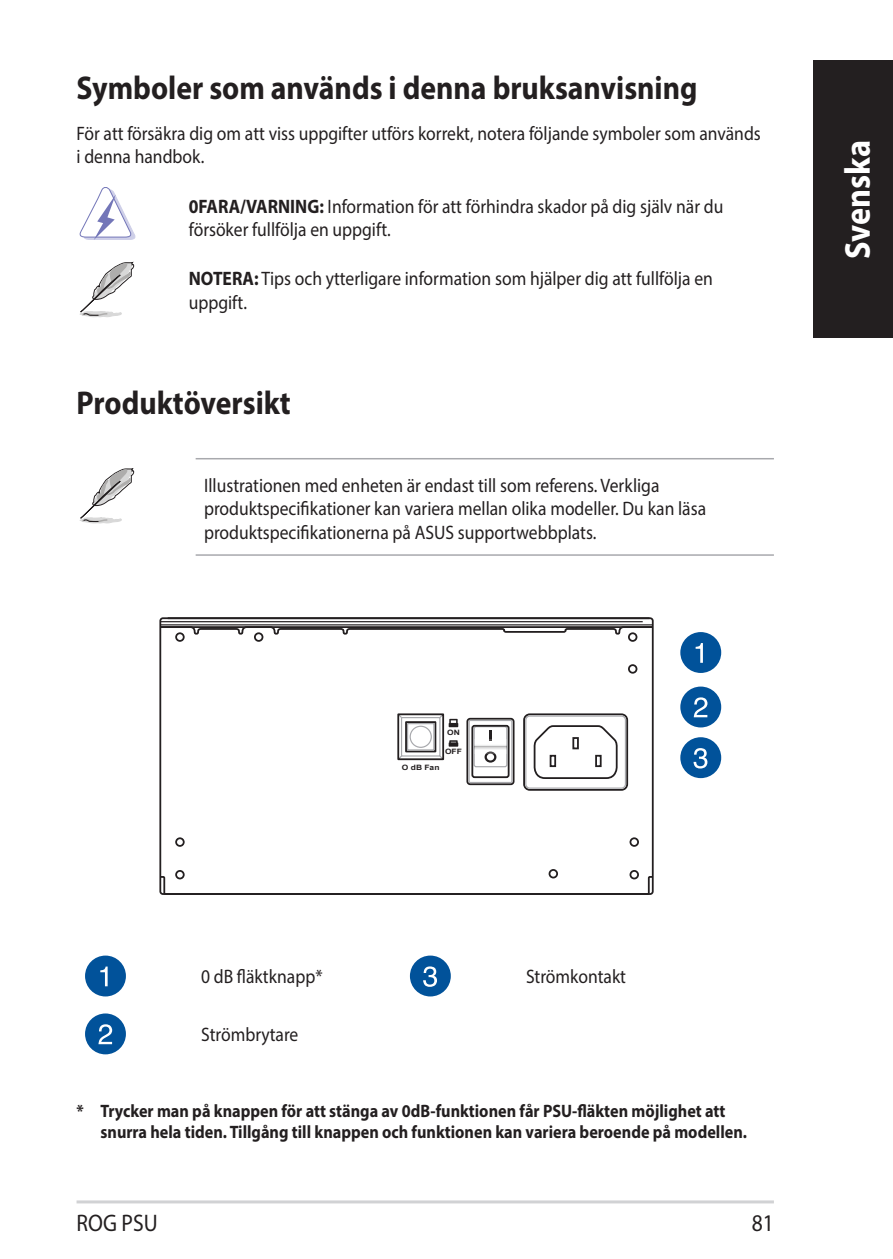
<style>
.page{position:relative;width:893px;height:1259px;background:#fff}
.page>*{position:absolute;margin:0;border:0;box-sizing:border-box;transform-origin:0 0}
.t1{font:700 36px "Myriad Pro";color:#fff;scale:.9 1}
.t2{font:700 33px "Myriad Pro";color:#231f20;scale:.9 1}
.t3{font:24px "Myriad Pro";color:#231f20;scale:.9 1}
.t4{font:19.5px/23.4px "Myriad Pro";color:#231f20;scale:.9 1}
.t5{font:700 18px/21.6px "Myriad Pro";color:#231f20;scale:.9 1}
.t6{font:700 7.5px "Arial";color:#231f20;scale:1.15 1}
.s1{font-weight:700}
</style>
<div class="page">
<hr style="left:77px;top:1200px;width:697px;height:3px;background:#d1d2d4">
<div style="left:813px;top:60px;width:80px;height:278px;background:#231f20"></div>
<svg style="left:79px;top:187px;width:57px;height:53px"></svg>
<svg style="left:80px;top:261px;width:54px;height:56px"></svg>
<div style="left:85px;top:955px;width:41px;height:41px;background:#01529a;border-radius:50%"></div>
<svg style="left:100px;top:966px;width:8px;height:20px"></svg>
<div style="left:410px;top:955px;width:41px;height:41px;background:#01529a;border-radius:50%"></div>
<svg style="left:423px;top:966px;width:14px;height:21px"></svg>
<div style="left:85px;top:1013px;width:41px;height:41px;background:#01529a;border-radius:50%"></div>
<svg style="left:98px;top:1024px;width:14px;height:20px"></svg>
<hr style="left:196px;top:458px;width:578px;height:1px;background:#a8a9ad">
<hr style="left:196px;top:554px;width:578px;height:2px;background:#a8a9ad">
<svg style="left:79px;top:468px;width:55px;height:56px"></svg>
<div style="left:680px;top:686px;width:41px;height:41px;background:#01529a;border-radius:50%"></div>
<svg style="left:694px;top:697px;width:13px;height:20px"></svg>
<div style="left:680px;top:737px;width:41px;height:41px;background:#01529a;border-radius:50%"></div>
<svg style="left:694px;top:748px;width:13px;height:20px"></svg>
<div style="left:466px;top:718px;width:48px;height:67px;border:2px solid #231f20;border-radius:3px"></div>
<div style="left:468px;top:720px;width:44px;height:63px;border:1px solid #a8a9ad"></div>
<div style="left:474px;top:726px;width:33px;height:41px;border:1px solid #a8a9ad;border-radius:2px"></div>
<div style="left:471px;top:725px;width:38px;height:53px;border:2px solid #231f20;border-radius:2px"></div>
<svg style="left:489px;top:730px;width:3px;height:9px"></svg>
<svg style="left:485px;top:754px;width:11px;height:8px"></svg>
<div style="left:474px;top:739px;width:33px;height:7px;background:#fff"></div>
<svg style="left:474px;top:746px;width:33px;height:8px"></svg>
<hr style="left:160px;top:621px;width:483px;height:1px;background:#231f20">
<div style="left:159px;top:617px;width:495px;height:278px;border:2px solid #231f20;border-radius:3px"></div>
<svg style="left:159px;top:875px;width:495px;height:20px"></svg>
<div style="left:523px;top:713px;width:105px;height:77px;border:2px solid #231f20;border-radius:6px"></div>
<div style="left:525px;top:715px;width:101px;height:73px;border:1px solid #a8a9ad;border-radius:4px"></div>
<svg style="left:533px;top:725px;width:85px;height:54px"></svg>
<div style="left:550px;top:755px;width:6px;height:12px;border:2px solid #231f20"></div>
<div style="left:573px;top:738px;width:5px;height:10px;background:#fff"></div>
<div style="left:572px;top:737px;width:7px;height:12px;border:2px solid #231f20"></div>
<div style="left:596px;top:756px;width:5px;height:10px;background:#fff"></div>
<div style="left:595px;top:755px;width:7px;height:12px;border:2px solid #231f20"></div>
<div style="left:401px;top:717px;width:39px;height:39px;border:1px solid #a8a9ad"></div>
<svg style="left:398px;top:754px;width:5px;height:7px"></svg>
<svg style="left:438px;top:754px;width:7px;height:7px"></svg>
<div style="left:397px;top:713px;width:47px;height:47px;border:2px solid #231f20"></div>
<div style="left:405px;top:721px;width:31px;height:31px;border:2px solid #231f20"></div>
<div style="left:407px;top:723px;width:27px;height:27px;border:1px solid #a8a9ad"></div>
<div style="left:410px;top:725px;width:22px;height:23px;border:1px solid #a8a9ad;border-radius:50%"></div>
<svg style="left:438px;top:713px;width:20px;height:14px"></svg>
<svg style="left:449px;top:740px;width:9px;height:6px"></svg>
<div style="left:175px;top:870px;width:10px;height:9px;border:2px solid #231f20;border-radius:50%"></div>
<div style="left:175px;top:837px;width:10px;height:10px;border:2px solid #231f20;border-radius:50%"></div>
<div style="left:175px;top:632px;width:10px;height:10px;border:2px solid #231f20;border-radius:50%"></div>
<div style="left:254px;top:632px;width:9px;height:10px;border:2px solid #231f20;border-radius:50%"></div>
<div style="left:628px;top:632px;width:9px;height:10px;border:2px solid #231f20;border-radius:50%"></div>
<div style="left:628px;top:664px;width:9px;height:9px;border:2px solid #231f20;border-radius:50%"></div>
<div style="left:629px;top:870px;width:10px;height:9px;border:2px solid #231f20;border-radius:50%"></div>
<div style="left:549px;top:869px;width:9px;height:9px;border:2px solid #231f20;border-radius:50%"></div>
<div style="left:629px;top:837px;width:10px;height:10px;border:2px solid #231f20;border-radius:50%"></div>
<svg style="left:159px;top:625px;width:495px;height:10px"></svg>
<hr style="left:160px;top:624px;width:493px;height:1px;background:#231f20">
<div style="left:680px;top:632px;width:41px;height:41px;background:#01529a;border-radius:50%"></div>
<svg style="left:696px;top:643px;width:7px;height:20px"></svg>
<h2 class="t2" style="left:77px;top:67px;width:691px">Symboler som används i denna bruksanvisning</h2>
<p class="t4" style="left:77px;top:121px;width:762px">För att försäkra dig om att viss uppgifter utförs korrekt, notera följande symboler som används i denna handbok.</p>
<p class="t4" style="left:189px;top:194px;width:595px"><span class="s1">0FARA/VARNING:</span> Information för att förhindra skador på dig själv när du försöker fullfölja en uppgift.</p>
<p class="t4" style="left:189px;top:267px;width:584px"><span class="s1">NOTERA:</span> Tips och ytterligare information som hjälper dig att fullfölja en uppgift.</p>
<h2 class="t2" style="left:77px;top:381px;width:240px">Produktöversikt</h2>
<p class="t4" style="left:204px;top:473px;width:559px">Illustrationen med enheten är endast till som referens. Verkliga produktspecifikationer kan variera mellan olika modeller. Du kan läsa produktspecifikationerna på ASUS supportwebbplats.</p>
<p class="t6" style="left:447px;top:726px;width:13px">ON</p>
<p class="t6" style="left:445px;top:746px;width:16px">OFF</p>
<p class="t6" style="left:402px;top:761px;width:34px">O dB Fan</p>
<h1 class="t1" style="left:834px;top:258px;width:133px;rotate:-90deg">Svenska</h1>
<p class="t4" style="left:201px;top:964px;width:137px">0 dB fläktknapp*</p>
<p class="t4" style="left:526px;top:964px;width:113px">Strömkontakt</p>
<p class="t4" style="left:201px;top:1022px;width:110px">Strömbrytare</p>
<p class="t5" style="left:101px;top:1099px;width:720px;text-indent:-24px">* Trycker man på knappen för att stänga av 0dB-funktionen får PSU-fläkten möjlighet att snurra hela tiden. Tillgång till knappen och funktionen kan variera beroende på modellen.</p>
<p class="t3" style="left:77px;top:1208px;width:92px">ROG PSU</p>
<p class="t3" style="left:752px;top:1208px;width:26px">81</p>
</div>
